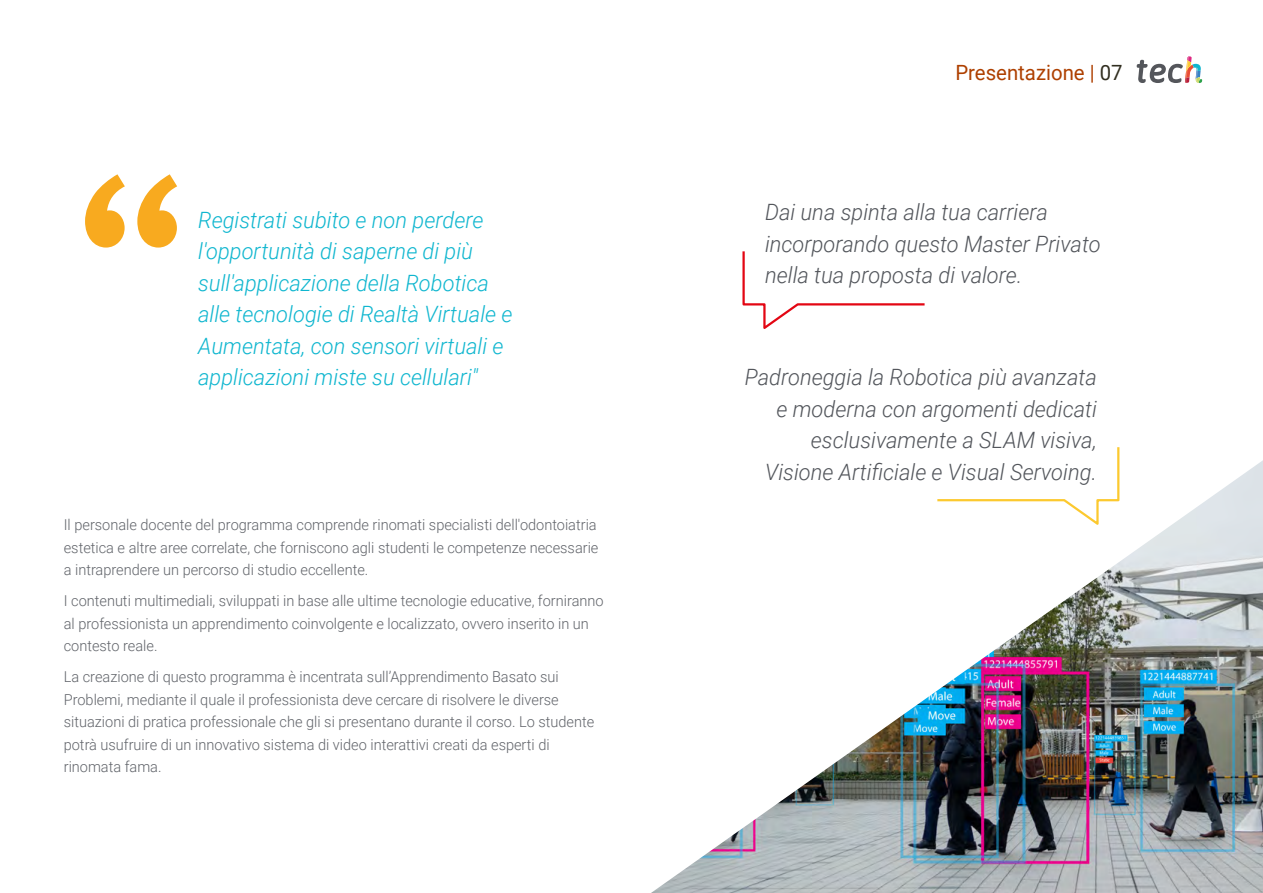
<style>
.page{position:relative;width:1263px;height:893px;background:#fff}
.page>*{position:absolute;margin:0;border:0;box-sizing:border-box;transform-origin:0 0}
.t1{font:italic 300 22.5px/31.5px "Roboto";color:#52555b}
.t2{font:italic 300 22.5px/31.5px "Roboto";color:#0fb6cf}
.t3{font:21px "Roboto";color:#ae4000}
.t4{font:300 15px/22.5px "Roboto";color:#61646a}
.s1{color:#312e20}
</style>
<div class="page">
<svg style="left:85px;top:174px;width:92px;height:74px"></svg>
<svg style="left:742px;top:251px;width:183px;height:78px"></svg>
<img style="left:651px;top:460px;width:612px;height:433px">
<svg style="left:1137px;top:56px;width:65px;height:27px"></svg>
<svg style="left:935px;top:447px;width:185px;height:81px"></svg>
<h2 class="t3" style="left:955px;top:57px;width:169px">Presentazione | <span class="s1">07</span></h2>
<h1 class="t2" style="left:198px;top:203px;width:316px">Registrati subito e non perdere l'opportunità di saperne di più sull'applicazione della Robotica alle tecnologie di Realtà Virtuale e Aumentata, con sensori virtuali e applicazioni miste su cellulari"</h1>
<h1 class="t1" style="left:765px;top:196px;width:337px">Dai una spinta alla tua carriera incorporando questo Master Privato nella tua proposta di valore.</h1>
<h1 class="t1" style="left:745px;top:360px;width:354px;text-align:right">Padroneggia la Robotica più avanzata e moderna con argomenti dedicati esclusivamente a SLAM visiva, Visione Artificiale e Visual Servoing.</h1>
<p class="t4" style="left:64px;top:513px;width:536px;text-align:justify">Il personale docente del programma comprende rinomati specialisti dell'odontoiatria estetica e altre aree correlate, che forniscono agli studenti le competenze necessarie a intraprendere un percorso di studio eccellente.</p>
<p class="t4" style="left:64px;top:589px;width:541px">I contenuti multimediali, sviluppati in base alle ultime tecnologie educative, forniranno al professionista un apprendimento coinvolgente e localizzato, ovvero inserito in un contesto reale.</p>
<p class="t4" style="left:64px;top:665px;width:532px">La creazione di questo programma è incentrata sull’Apprendimento Basato sui Problemi, mediante il quale il professionista deve cercare di risolvere le diverse situazioni di pratica professionale che gli si presentano durante il corso. Lo studente potrà usufruire di un innovativo sistema di video interattivi creati da esperti di rinomata fama.</p>
</div>
